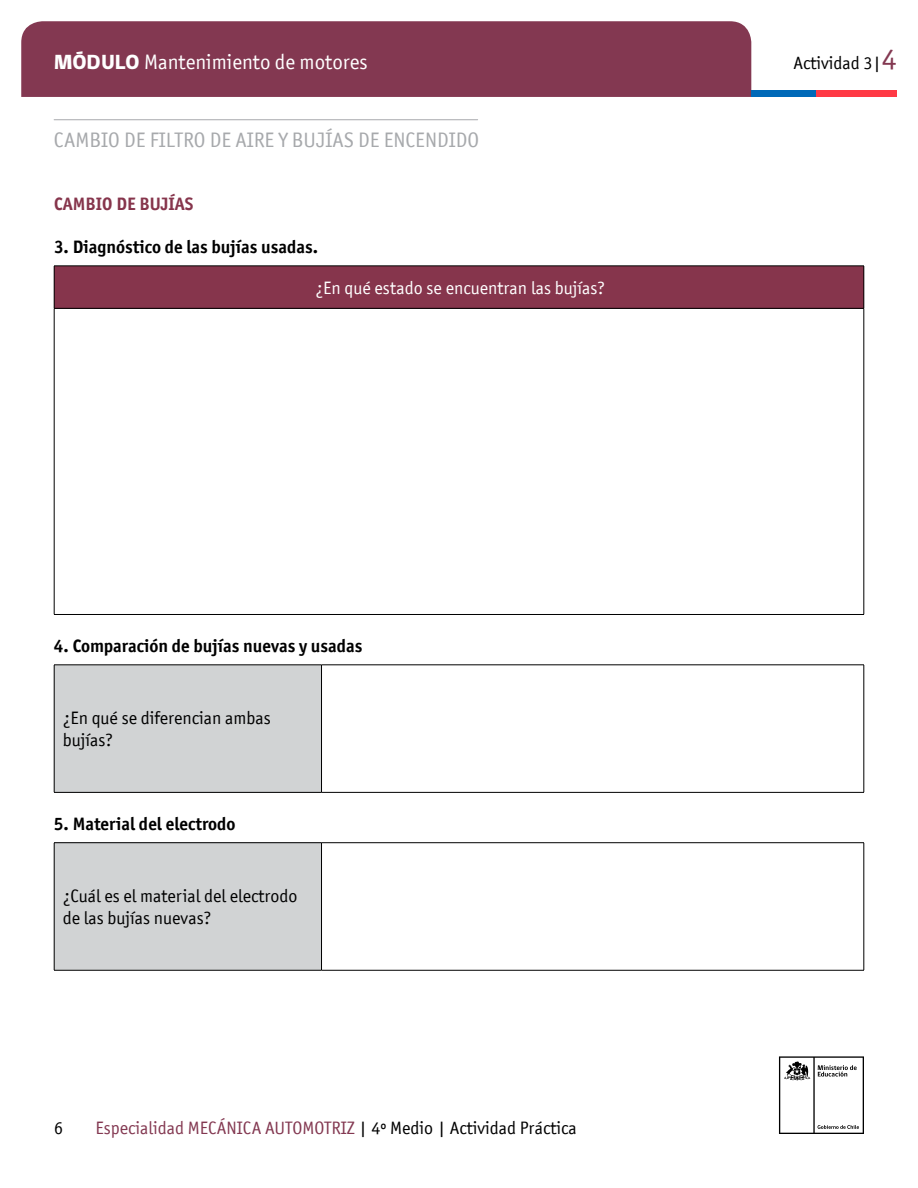
<style>
.page{position:relative;width:918px;height:1188px;background:#fff}
.page>*{position:absolute;margin:0;border:0;box-sizing:border-box;transform-origin:0 0}
.t1{font:21px "Officina San ITC";color:#a7a9ac}
.t2{font:21px "Officina San ITC";color:#fff}
.t3{font:18px/21.6px "Officina San ITC";color:#000}
.t4{font:700 18px "Officina San ITC";color:#000}
.t5{font:18px "Officina San ITC";color:#833851}
.t6{font:18px "Officina San ITC";color:#fff}
.t7{font:700 18px "Officina San ITC";color:#86354c}
.s1{font-family:"gob CL";font-weight:800}
.s2{font-size:30px;color:#833851}
.s3{color:#000}
</style>
<div class="page">
<svg style="left:779px;top:1056px;width:85px;height:78px"></svg>
<div style="left:21px;top:21px;width:730px;height:76px;background:#833851"></div>
<div style="left:751px;top:90px;width:65px;height:7px;background:#0069b8"></div>
<div style="left:816px;top:90px;width:81px;height:7px;background:#ff3945"></div>
<hr style="left:54px;top:119px;width:424px;height:1px;background:#a7a9ac">
<div style="left:54px;top:266px;width:810px;height:42px;background:#86354c"></div>
<hr style="left:54px;top:266px;width:810px;height:1px;background:#000">
<hr style="left:54px;top:266px;width:1px;height:42px;background:#000">
<hr style="left:864px;top:266px;width:1px;height:42px;background:#000">
<hr style="left:54px;top:308px;width:810px;height:1px;background:#000">
<hr style="left:54px;top:309px;width:1px;height:305px;background:#000">
<hr style="left:864px;top:309px;width:1px;height:305px;background:#000">
<hr style="left:54px;top:614px;width:810px;height:1px;background:#000">
<div style="left:54px;top:665px;width:268px;height:127px;background:#d1d3d4"></div>
<hr style="left:54px;top:665px;width:268px;height:1px;background:#000">
<hr style="left:54px;top:665px;width:1px;height:127px;background:#000">
<hr style="left:322px;top:665px;width:542px;height:1px;background:#000">
<hr style="left:321px;top:665px;width:1px;height:127px;background:#000">
<hr style="left:864px;top:665px;width:1px;height:127px;background:#000">
<hr style="left:54px;top:792px;width:268px;height:1px;background:#000">
<hr style="left:322px;top:792px;width:542px;height:1px;background:#000">
<div style="left:54px;top:843px;width:268px;height:127px;background:#d1d3d4"></div>
<hr style="left:54px;top:842px;width:268px;height:1px;background:#000">
<hr style="left:54px;top:843px;width:1px;height:127px;background:#000">
<hr style="left:322px;top:842px;width:542px;height:1px;background:#000">
<hr style="left:321px;top:843px;width:1px;height:127px;background:#000">
<hr style="left:864px;top:843px;width:1px;height:127px;background:#000">
<hr style="left:54px;top:970px;width:268px;height:1px;background:#000">
<hr style="left:322px;top:970px;width:542px;height:1px;background:#000">
<p class="t2" style="left:54px;top:50px;width:315px"><span class="s1">MÓDULO</span> Mantenimiento de motores</p>
<p class="t3" style="left:794px;top:52px;width:105px">Actividad 3|<span class="s2">4</span></p>
<p class="t1" style="left:54px;top:128px;width:427px">CAMBIO DE FILTRO DE AIRE Y BUJÍAS DE ENCENDIDO</p>
<p class="t7" style="left:54px;top:192px;width:141px">CAMBIO DE BUJÍAS</p>
<p class="t4" style="left:54px;top:236px;width:266px">3. Diagnóstico de las bujías usadas.</p>
<p class="t6" style="left:315px;top:277px;width:291px">¿En qué estado se encuentran las bujías?</p>
<p class="t4" style="left:54px;top:635px;width:310px">4. Comparación de bujías nuevas y usadas</p>
<p class="t3" style="left:63px;top:707px;width:210px">¿En qué se diferencian ambas bujías?</p>
<p class="t4" style="left:54px;top:812px;width:183px">5. Material del electrodo</p>
<p class="t3" style="left:63px;top:885px;width:236px">¿Cuál es el material del electrodo de las bujías nuevas?</p>
<p class="t3" style="left:54px;top:1117px;width:10px">6</p>
<p class="t5" style="left:95px;top:1118px;width:483px">Especialidad MECÁNICA AUTOMOTRIZ <span class="s3">| 4º Medio | Actividad Práctica</span></p>
</div>
